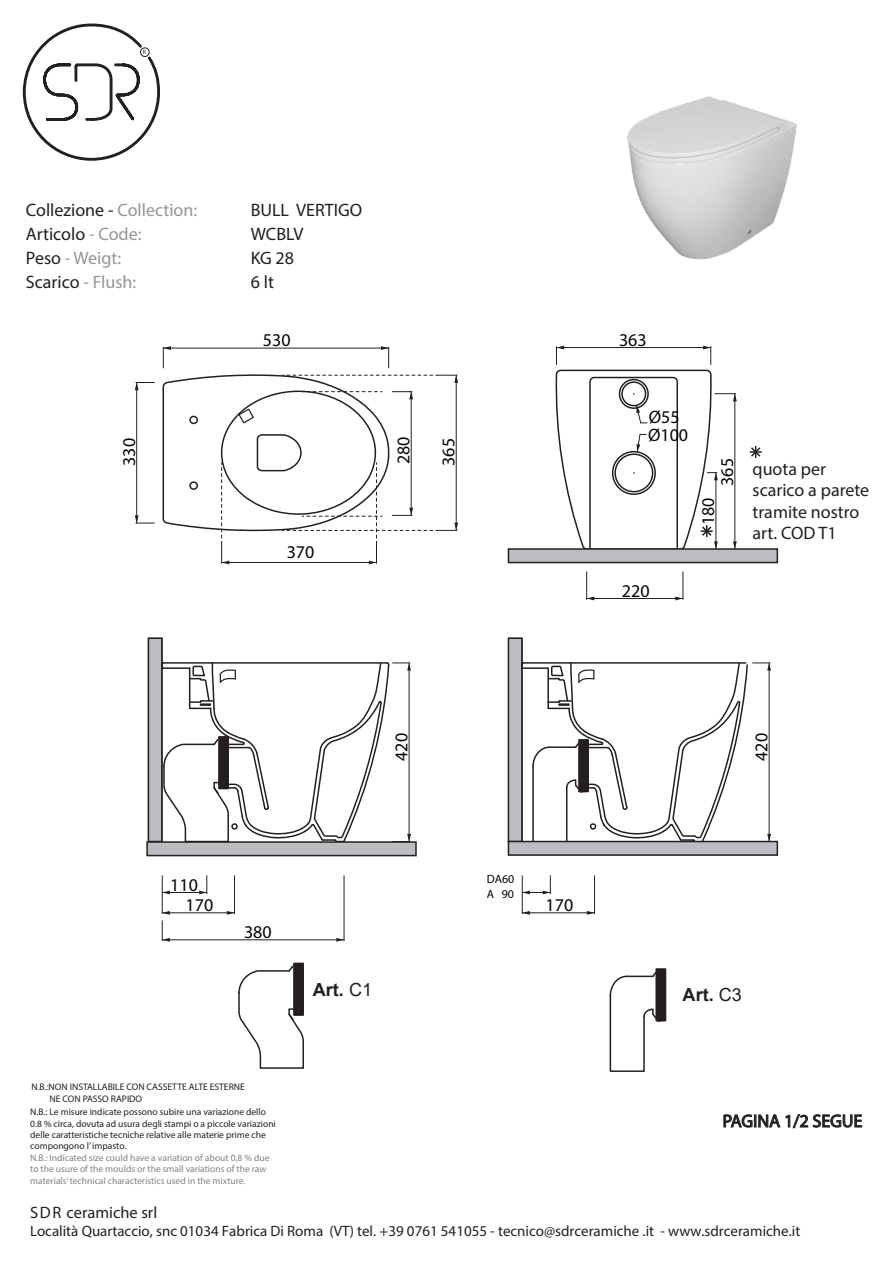
<style>
.page{position:relative;width:893px;height:1263px;background:#fff}
.page>*{position:absolute;margin:0;border:0;box-sizing:border-box;transform-origin:0 0}
.t1{font:18px/21.6px "Myriad Pro";color:#231f20}
.t2{font:18px/17.5px "Myriad Pro";color:#040503}
.t3{font:18px/24px "Myriad Pro";color:#939598}
.t4{font:700 18px "Arial";color:#231f20}
.t5{font:16.5px "Myriad Pro";color:#231f20}
.t6{font:15px "Myriad Pro";color:#231f20}
.t7{font:12px/14.4px "Myriad Pro";color:#040503}
.t8{font:9.6px/11.4px "Myriad Pro";color:#231f20}
.t9{font:9.6px/11.4px "Myriad Pro";color:#808285}
.t10{font:6.3px "Myriad Pro";color:#231f20}
.s1{color:#231f20}
.s2{color:#939598}
.s3{font-weight:400}
</style>
<div class="page">
<svg style="left:23px;top:24px;width:137px;height:137px"></svg>
<hr style="left:162px;top:892px;width:45px;height:1px;background:#231f20">
<svg style="left:164px;top:890px;width:6px;height:4px"></svg>
<svg style="left:199px;top:876px;width:8px;height:18px"></svg>
<hr style="left:163px;top:348px;width:226px;height:1px;background:#231f20">
<svg style="left:163px;top:346px;width:8px;height:22px"></svg>
<svg style="left:381px;top:346px;width:8px;height:22px"></svg>
<hr style="left:136px;top:382px;width:1px;height:141px;background:#231f20">
<svg style="left:135px;top:515px;width:19px;height:9px"></svg>
<svg style="left:135px;top:382px;width:19px;height:8px"></svg>
<hr style="left:234px;top:876px;width:1px;height:38px;background:#231f20">
<hr style="left:162px;top:876px;width:1px;height:38px;background:#231f20">
<hr style="left:162px;top:912px;width:73px;height:1px;background:#231f20">
<svg style="left:162px;top:911px;width:8px;height:4px"></svg>
<svg style="left:227px;top:911px;width:8px;height:4px"></svg>
<hr style="left:344px;top:876px;width:1px;height:65px;background:#231f20">
<hr style="left:162px;top:939px;width:182px;height:1px;background:#231f20">
<svg style="left:162px;top:921px;width:8px;height:21px"></svg>
<svg style="left:336px;top:938px;width:8px;height:4px"></svg>
<div style="left:508px;top:637px;width:15px;height:205px;background:#bcbdc0;border:2px solid #231f20"></div>
<div style="left:508px;top:638px;width:14px;height:204px;border:1px solid #231f20"></div>
<svg style="left:520px;top:661px;width:3px;height:6px"></svg>
<svg style="left:523px;top:876px;width:28px;height:18px"></svg>
<hr style="left:594px;top:876px;width:1px;height:38px;background:#231f20">
<hr style="left:522px;top:876px;width:1px;height:38px;background:#231f20">
<hr style="left:522px;top:912px;width:73px;height:1px;background:#231f20">
<svg style="left:522px;top:911px;width:8px;height:4px"></svg>
<svg style="left:587px;top:911px;width:8px;height:4px"></svg>
<hr style="left:587px;top:598px;width:96px;height:1px;background:#231f20">
<svg style="left:586px;top:572px;width:8px;height:28px"></svg>
<svg style="left:675px;top:572px;width:9px;height:28px"></svg>
<img style="left:627px;top:96px;width:170px;height:164px">
<svg style="left:723px;top:1114px;width:139px;height:15px"></svg>
<svg style="left:238px;top:965px;width:66px;height:104px"></svg>
<div style="left:293px;top:963px;width:11px;height:53px;background:#231f20;border:1px solid #231f20"></div>
<svg style="left:609px;top:972px;width:57px;height:100px"></svg>
<div style="left:655px;top:968px;width:11px;height:53px;background:#231f20;border:1px solid #231f20"></div>
<div style="left:508px;top:841px;width:270px;height:15px;background:#bcbdc0;border:2px solid #231f20"></div>
<div style="left:508px;top:548px;width:270px;height:15px;background:#bcbdc0;border:2px solid #231f20"></div>
<svg style="left:555px;top:346px;width:182px;height:205px"></svg>
<svg style="left:749px;top:446px;width:13px;height:12px"></svg>
<div style="left:148px;top:637px;width:15px;height:205px;background:#bcbdc0"></div>
<div style="left:148px;top:638px;width:14px;height:204px;border:1px solid #231f20"></div>
<div style="left:146px;top:841px;width:271px;height:15px;background:#bcbdc0;border:2px solid #231f20"></div>
<svg style="left:160px;top:661px;width:251px;height:183px"></svg>
<hr style="left:522px;top:662px;width:224px;height:2px;background:#231f20">
<hr style="left:522px;top:667px;width:26px;height:2px;background:#231f20">
<svg style="left:532px;top:662px;width:239px;height:182px"></svg>
<svg style="left:162px;top:374px;width:296px;height:190px"></svg>
<p class="t10" style="left:143px;top:48px;width:5px">R</p>
<h1 class="t3" style="left:26px;top:198px;width:173px"><span class="s1">Collezione -</span> Collection:<br><span class="s1">Articolo</span> - Code:<br><span class="s1">Peso</span> - Weigt:</h1>
<h1 class="t1" style="left:251px;top:199px;width:113px">BULL VERTIGO</h1>
<h1 class="t1" style="left:26px;top:271px;width:112px">Scarico <span class="s2">- Flush:</span></h1>
<h1 class="t1" style="left:251px;top:222px;width:54px;line-height:24px">WCBLV<br>KG 28<br>6 lt</h1>
<h1 class="t2" style="left:263px;top:331px;width:29px">530</h1>
<h1 class="t2" style="left:120px;top:466px;width:29px;rotate:-90deg">330</h1>
<h1 class="t2" style="left:394px;top:464px;width:29px;rotate:-90deg">280</h1>
<h1 class="t2" style="left:439px;top:466px;width:29px;rotate:-90deg">365</h1>
<h1 class="t2" style="left:287px;top:543px;width:29px">370</h1>
<h1 class="t2" style="left:619px;top:331px;width:29px">363</h1>
<h1 class="t2" style="left:648px;top:408px;width:42px">Ø55<br>Ø100</h1>
<h1 class="t2" style="left:718px;top:486px;width:29px;rotate:-90deg">365</h1>
<h1 class="t2" style="left:699px;top:525px;width:29px;rotate:-90deg">180</h1>
<h1 class="t2" style="left:622px;top:582px;width:29px">220</h1>
<h1 class="t1" style="left:753px;top:457px;width:118px">quota per scarico a parete tramite nostro art. COD T1</h1>
<h1 class="t2" style="left:392px;top:761px;width:29px;rotate:-90deg">420</h1>
<h1 class="t2" style="left:752px;top:761px;width:29px;rotate:-90deg">420</h1>
<h1 class="t2" style="left:170px;top:876px;width:29px">110</h1>
<h1 class="t2" style="left:186px;top:896px;width:29px">170</h1>
<h1 class="t2" style="left:244px;top:923px;width:29px">380</h1>
<p class="t8" style="left:50px;top:1081px;width:197px;text-indent:-18px">N.B.:NON INSTALLABILE CON CASSETTE ALTE ESTERNE<br>NE CON PASSO RAPIDO</p>
<p class="t7" style="left:487px;top:872px;width:29px">DA60<br>A 90</p>
<h1 class="t2" style="left:546px;top:896px;width:29px">170</h1>
<h1 class="t4" style="left:313px;top:977px;width:61px">Art. <span class="s3">C1</span></h1>
<h1 class="t4" style="left:683px;top:982px;width:61px">Art. <span class="s3">C3</span></h1>
<p class="t8" style="left:30px;top:1106px;width:247px">N.B.: Le misure indicate possono subire una variazione dello 0.8 % circa, dovuta ad usura degli stampi o a piccole variazioni delle caratteristiche tecniche relative alle materie prime che compongono l’ impasto.</p>
<p class="t9" style="left:30px;top:1152px;width:241px">N.B.: Indicated size could have a variation of about 0,8 % due to the usure of the moulds or the small variations of the raw materials’ technical characteristics used in the mixture.</p>
<h1 class="t1" style="left:723px;top:1110px;width:141px">PAGINA 1/2 SEGUE</h1>
<h2 class="t5" style="left:30px;top:1202px;width:129px">SDR ceramiche srl</h2>
<h3 class="t6" style="left:30px;top:1221px;width:772px">Località Quartaccio, snc 01034 Fabrica Di Roma (VT) tel. +39 0761 541055 - tecnico@sdrceramiche .it - www.sdrceramiche.it</h3>
</div>
